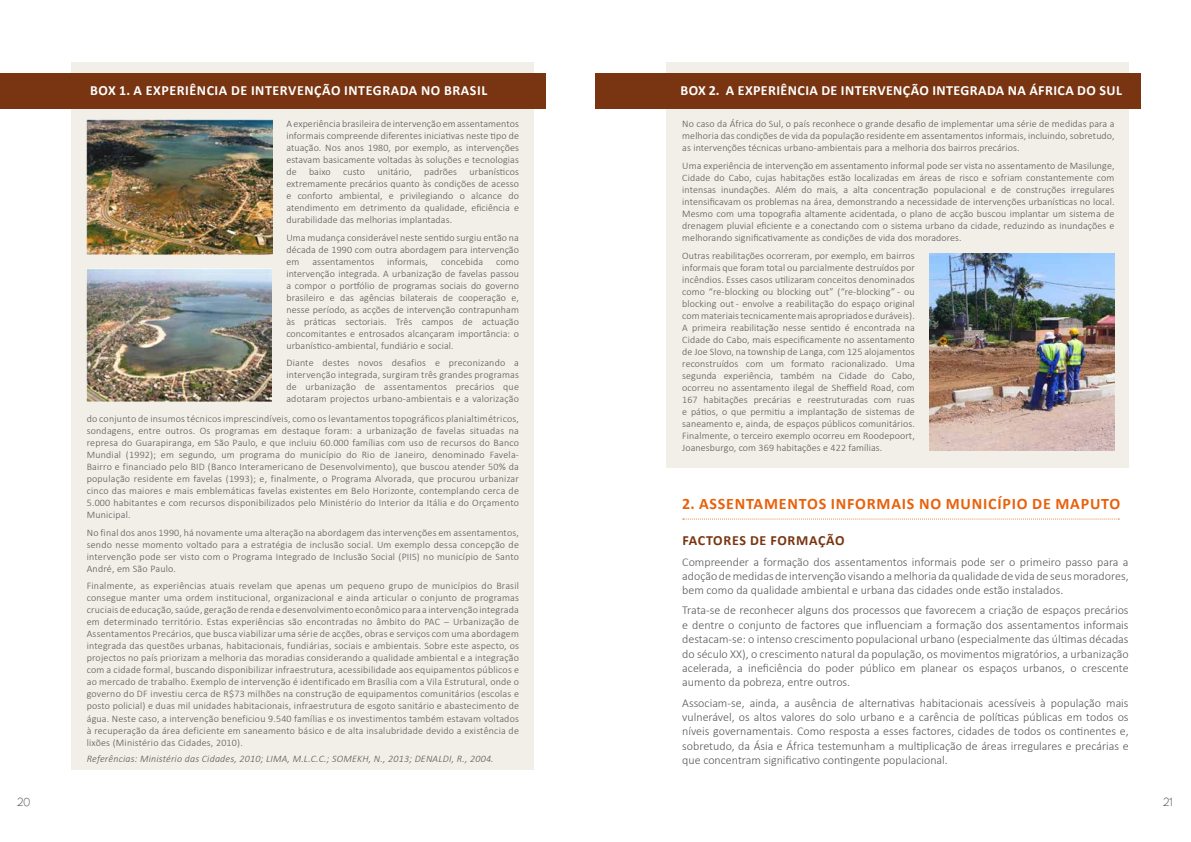
<style>
.page{position:relative;width:1191px;height:842px;background:#fff}
.page>*{position:absolute;margin:0;border:0;box-sizing:border-box;transform-origin:0 0}
.t1{font:700 16px "Calibri";letter-spacing:.05em;color:#e8610b}
.t2{font:700 14px "Calibri";letter-spacing:.03em;color:#fff}
.t3{font:700 14px "Calibri";letter-spacing:.05em;color:#793511}
.t4{font:300 12px/14.4px "Calibri";color:#575756;text-align:justify}
.t5{font:12px "Paneuropa Neue";color:#575756}
.t6{font:300 10px/12px "Calibri";letter-spacing:.01em;color:#575756;text-align:justify}
.t7{font:italic 300 10px "Calibri";letter-spacing:.02em;color:#575756}
</style>
<div class="page">
<div style="left:666px;top:62px;width:462px;height:406px;background:#f1efe8"></div>
<img style="left:929px;top:253px;width:185px;height:198px">
<div style="left:595px;top:74px;width:546px;height:35px;background:#793511"></div>
<svg style="left:683px;top:519px;width:436px;height:1px"></svg>
<div style="left:71px;top:62px;width:462px;height:708px;background:#f1efe8"></div>
<img style="left:87px;top:119px;width:185px;height:136px">
<img style="left:87px;top:268px;width:185px;height:133px">
<div style="left:0;top:74px;width:546px;height:35px;background:#793511"></div>
<h2 class="t2" style="left:90px;top:81px;width:398px">BOX 1. A EXPERIÊNCIA DE INTERVENÇÃO INTEGRADA NO BRASIL</h2>
<p class="t6" style="left:286px;top:118px;width:234px">A experiência brasileira de intervenção em assentamentos informais compreende diferentes iniciativas neste tipo de atuação. Nos anos 1980, por exemplo, as intervenções estavam basicamente voltadas às soluções e tecnologias de baixo custo unitário, padrões urbanísticos extremamente precários quanto às condições de acesso e conforto ambiental, e privilegiando o alcance do atendimento em detrimento da qualidade, eficiência e durabilidade das melhorias implantadas.</p>
<p class="t6" style="left:286px;top:231px;width:234px">Uma mudança considerável neste sentido surgiu então na década de 1990 com outra abordagem para intervenção em</p>
<p class="t6" style="left:312px;top:255px;width:63px">assentamentos</p>
<p class="t6" style="left:387px;top:255px;width:42px">informais,</p>
<p class="t6" style="left:441px;top:255px;width:43px">concebida</p>
<p class="t6" style="left:286px;top:255px;width:234px;text-indent:210px">como intervenção integrada. A urbanização de favelas passou a compor o portfólio de programas sociais do governo brasileiro e das agências bilaterais de cooperação e, nesse período, as acções de intervenção contrapunham às práticas sectoriais. Três campos de actuação concomitantes e entrosados alcançaram importância: o urbanístico-ambiental, fundiário e social.</p>
<p class="t6" style="left:286px;top:357px;width:234px">Diante destes novos desafios e preconizando a intervenção integrada, surgiram três grandes programas de urbanização de assentamentos precários que adotaram projectos urbano-ambientais e a valorização</p>
<p class="t6" style="left:87px;top:413px;width:434px">do conjunto de insumos técnicos imprescindíveis, como os levantamentos topográficos planialtimétricos, sondagens, entre outros. Os programas em destaque foram: a urbanização de favelas situadas na represa do Guarapiranga, em São Paulo, e que incluiu 60.000 famílias com uso de recursos do Banco Mundial (1992); em segundo, um programa do município do Rio de Janeiro, denominado Favela-Bairro e financiado pelo BID (Banco Interamericano de Desenvolvimento), que buscou atender 50% da população residente em favelas (1993); e, finalmente, o Programa Alvorada, que procurou urbanizar cinco das maiores e mais emblemáticas favelas existentes em Belo Horizonte, contemplando cerca de 5.000 habitantes e com recursos disponibilizados pelo Ministério do Interior da Itália e do Orçamento Municipal.</p>
<p class="t6" style="left:87px;top:526px;width:434px">No final dos anos 1990, há novamente uma alteração na abordagem das intervenções em assentamentos, sendo nesse momento voltado para a estratégia de inclusão social. Um exemplo dessa concepção de intervenção pode ser visto com o Programa Integrado de Inclusão Social (PIIS) no município de Santo André, em São Paulo.</p>
<p class="t6" style="left:87px;top:580px;width:434px">Finalmente, as experiências atuais revelam que apenas um pequeno grupo de municípios do Brasil consegue manter uma ordem institucional, organizacional e ainda articular o conjunto de programas cruciais de educação, saúde, geração de renda e desenvolvimento econômico para a intervenção integrada em determinado território. Estas experiências são encontradas no âmbito do PAC – Urbanização de Assentamentos Precários, que busca viabilizar uma série de acções, obras e serviços com uma abordagem integrada das questões urbanas, habitacionais, fundiárias, sociais e ambientais. Sobre este aspecto, os projectos no país priorizam a melhoria das moradias considerando a qualidade ambiental e a integração com a cidade formal, buscando disponibilizar infraestrutura, acessibilidade aos equipamentos públicos e ao mercado de trabalho. Exemplo de intervenção é identificado em Brasília com a Vila Estrutural, onde o governo do DF investiu cerca de R$73 milhões na construção de equipamentos comunitários (escolas e posto policial) e duas mil unidades habitacionais, infraestrutura de esgoto sanitário e abastecimento de água. Neste caso, a intervenção beneficiou 9.540 famílias e os investimentos também estavam voltados à recuperação da área deficiente em saneamento básico e de alta insalubridade devido a existência de lixões (Ministério das Cidades, 2010).</p>
<p class="t7" style="left:87px;top:753px;width:408px">Referências: Ministério das Cidades, 2010; LIMA, M.L.C.C.; SOMEKH, N., 2013; DENALDI, R., 2004.</p>
<h2 class="t2" style="left:680px;top:80px;width:443px">BOX 2. A EXPERIÊNCIA DE INTERVENÇÃO INTEGRADA NA ÁFRICA DO SUL</h2>
<p class="t6" style="left:682px;top:118px;width:434px">No caso da África do Sul, o país reconhece o grande desafio de implementar uma série de medidas para a melhoria das condições de vida da população residente em assentamentos informais, incluindo, sobretudo, as intervenções técnicas urbano-ambientais para a melhoria dos bairros precários.</p>
<p class="t6" style="left:682px;top:159px;width:434px">Uma experiência de intervenção em assentamento informal pode ser vista no assentamento de Masilunge, Cidade do Cabo, cujas habitações estão localizadas em áreas de risco e sofriam constantemente com intensas inundações. Além do mais, a alta concentração populacional e de construções irregulares intensificavam os problemas na área, demonstrando a necessidade de intervenções urbanísticas no local.<br>Mesmo com uma topografia altamente acidentada, o plano de acção buscou implantar um sistema de drenagem pluvial eficiente e a conectando com o sistema urbano da cidade, reduzindo as inundações e melhorando significativamente as condições de vida dos moradores.</p>
<p class="t6" style="left:682px;top:250px;width:234px">Outras reabilitações ocorreram, por exemplo, em bairros informais que foram total ou parcialmente destruídos por incêndios. Esses casos utilizaram conceitos denominados como “re-blocking ou blocking out” (“re-blocking” - ou blocking out - envolve a reabilitação do espaço original com materiais tecnicamente mais apropriados e duráveis).<br>A primeira reabilitação nesse sentido é encontrada na Cidade do Cabo, mais especificamente no assentamento de Joe Slovo, na township de Langa, com 125 alojamentos reconstruídos com um formato racionalizado. Uma segunda experiência, também na Cidade do Cabo, ocorreu no assentamento ilegal de Sheffield Road, com 167 habitações precárias e reestruturadas com ruas e pátios, o que permitiu a implantação de sistemas de saneamento e, ainda, de espaços públicos comunitários.<br>Finalmente, o terceiro exemplo ocorreu em Roodepoort, Joanesburgo, com 369 habitações e 422 famílias.</p>
<h1 class="t1" style="left:682px;top:492px;width:439px">2. ASSENTAMENTOS INFORMAIS NO MUNICÍPIO DE MAPUTO</h1>
<h2 class="t3" style="left:682px;top:531px;width:163px">FACTORES DE FORMAÇÃO</h2>
<p class="t4" style="left:682px;top:554px;width:448px">Compreender a formação dos assentamentos informais pode ser o primeiro passo para a adoção de medidas de intervenção visando a melhoria da qualidade de vida de seus moradores, bem como da qualidade ambiental e urbana das cidades onde estão instalados.</p>
<p class="t4" style="left:682px;top:603px;width:448px">Trata-se de reconhecer alguns dos processos que favorecem a criação de espaços precários e dentre o conjunto de factores que influenciam a formação dos assentamentos informais destacam-se: o intenso crescimento populacional urbano (especialmente das últimas décadas do século XX), o crescimento natural da população, os movimentos migratórios, a urbanização acelerada, a ineficiência do poder público em planear os espaços urbanos, o crescente aumento da pobreza, entre outros.</p>
<p class="t4" style="left:682px;top:695px;width:448px">Associam-se, ainda, a ausência de alternativas habitacionais acessíveis à população mais vulnerável, os altos valores do solo urbano e a carência de políticas públicas em todos os níveis governamentais. Como resposta a esses factores, cidades de todos os continentes e, sobretudo, da Ásia e África testemunham a multiplicação de áreas irregulares e precárias e que concentram significativo contingente populacional.</p>
<p class="t5" style="left:17px;top:794px;width:15px">20</p>
<p class="t5" style="left:1162px;top:794px;width:11px">21</p>
</div>
